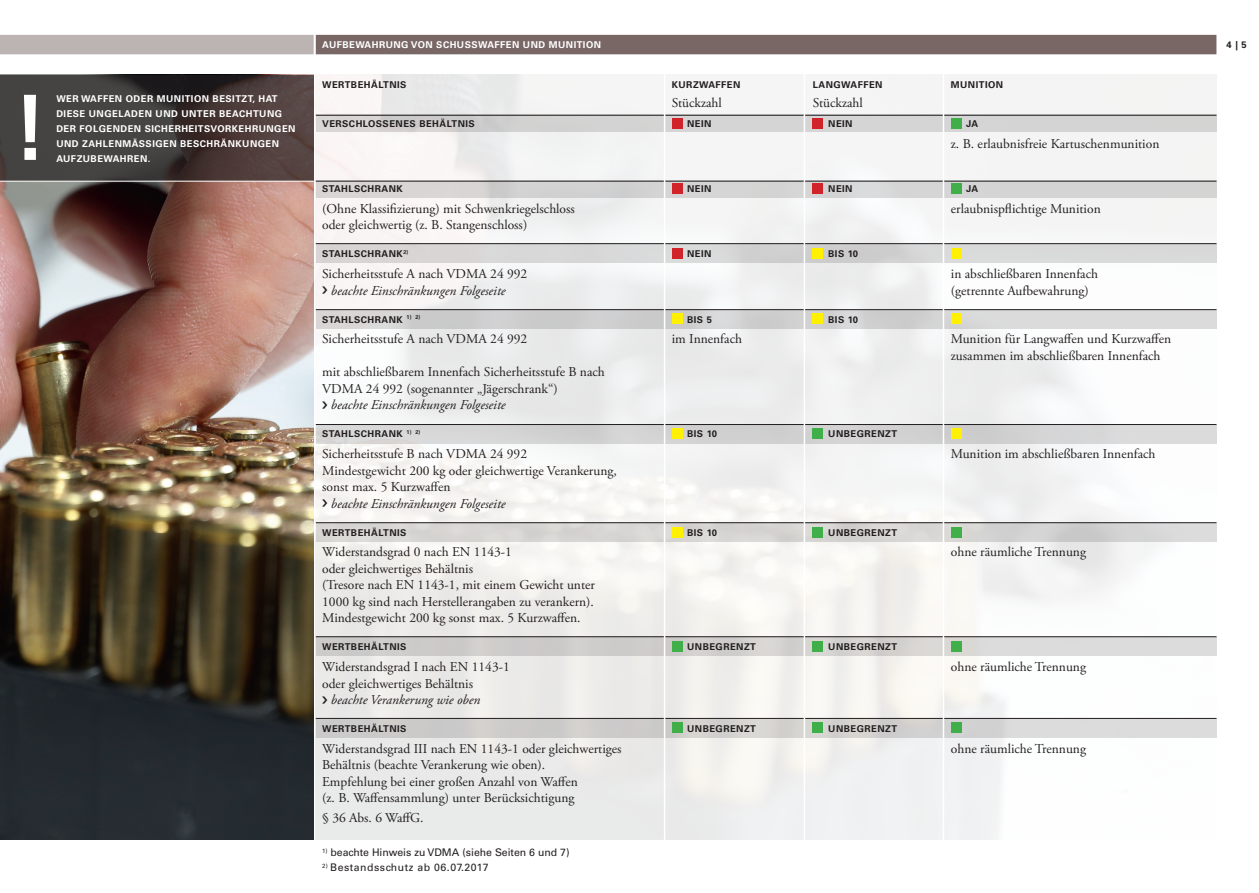
<style>
.page{position:relative;width:1259px;height:893px;background:#fff}
.page>*{position:absolute;margin:0;border:0;box-sizing:border-box;transform-origin:0 0}
.t1{font:700 90px "Univers LT Std";color:#fff}
.t2{font:13.5px/16.5px "Adobe Garamond Pro";color:#231f20}
.t3{font:italic 13.5px "Adobe Garamond Pro";color:#231f20}
.t4{font:10.5px "Univers LT Std";color:#231f20}
.t5{font:10.5px "Univers LT Std";letter-spacing:.05em;color:#231f20}
.t6{font:700 9.3px "Univers LT Std";letter-spacing:.05em;color:#231f20}
.t7{font:700 9.3px/15px "Univers LT Std";letter-spacing:.05em;color:#fff}
</style>
<div class="page">
<div style="left:316px;top:243px;width:900px;height:20px;background:linear-gradient(to right,#d7d4d4,#d6d8d8)"></div>
<img style="left:0;top:182px;width:314px;height:658px">
<div style="left:316px;top:35px;width:900px;height:19px;background:#796765"></div>
<div style="left:0;top:35px;width:314px;height:19px;background:#bcb4b2"></div>
<div style="left:316px;top:309px;width:900px;height:20px;background:linear-gradient(to right,#cdcccc,#dadada)"></div>
<div style="left:316px;top:424px;width:900px;height:20px;background:#d4d3d3"></div>
<div style="left:316px;top:522px;width:900px;height:20px;background:linear-gradient(to right,#d8d6d2,#d4d4d4)"></div>
<div style="left:316px;top:636px;width:900px;height:20px;background:linear-gradient(to right,#c9c7c5,#dedddc)"></div>
<div style="left:316px;top:718px;width:900px;height:19px;background:linear-gradient(to right,#c9c8c5,#dcdcdb)"></div>
<div style="left:316px;top:115px;width:900px;height:17px;background:#d4d4d4"></div>
<hr style="left:316px;top:115px;width:900px;height:1px;background:#231f20">
<hr style="left:316px;top:243px;width:900px;height:1px;background:#231f20">
<hr style="left:316px;top:309px;width:900px;height:1px;background:#231f20">
<hr style="left:316px;top:424px;width:900px;height:1px;background:#231f20">
<div style="left:316px;top:181px;width:900px;height:17px;background:#d4d4d4"></div>
<hr style="left:316px;top:181px;width:900px;height:1px;background:#231f20">
<hr style="left:803px;top:69px;width:2px;height:798px;background:#fff">
<hr style="left:942px;top:69px;width:2px;height:798px;background:#fff">
<hr style="left:664px;top:69px;width:1px;height:798px;background:#fff">
<svg style="left:0;top:75px;width:314px;height:106px;background:#443c3b"></svg>
<div style="left:950px;top:118px;width:11px;height:11px;background:#40ae49"></div>
<div style="left:950px;top:248px;width:11px;height:11px;background:#fff101"></div>
<div style="left:950px;top:313px;width:11px;height:11px;background:#fff101"></div>
<div style="left:950px;top:428px;width:11px;height:11px;background:#fff101"></div>
<div style="left:950px;top:527px;width:11px;height:10px;background:#40ae49"></div>
<div style="left:950px;top:641px;width:11px;height:10px;background:#40ae49"></div>
<div style="left:950px;top:722px;width:11px;height:11px;background:#40ae49"></div>
<div style="left:672px;top:118px;width:10px;height:11px;background:#d1232a"></div>
<div style="left:812px;top:118px;width:10px;height:11px;background:#d1232a"></div>
<div style="left:812px;top:248px;width:10px;height:11px;background:#fff101"></div>
<div style="left:812px;top:313px;width:10px;height:11px;background:#fff101"></div>
<div style="left:812px;top:428px;width:10px;height:11px;background:#40ae49"></div>
<div style="left:812px;top:527px;width:10px;height:10px;background:#40ae49"></div>
<div style="left:812px;top:641px;width:10px;height:10px;background:#40ae49"></div>
<div style="left:812px;top:722px;width:10px;height:11px;background:#40ae49"></div>
<div style="left:672px;top:248px;width:10px;height:11px;background:#d1232a"></div>
<div style="left:672px;top:313px;width:10px;height:11px;background:#fff101"></div>
<div style="left:672px;top:428px;width:10px;height:11px;background:#fff101"></div>
<div style="left:672px;top:527px;width:10px;height:10px;background:#fff101"></div>
<div style="left:672px;top:641px;width:10px;height:10px;background:#40ae49"></div>
<div style="left:672px;top:722px;width:10px;height:11px;background:#40ae49"></div>
<div style="left:950px;top:183px;width:11px;height:11px;background:#40ae49"></div>
<div style="left:672px;top:183px;width:10px;height:11px;background:#d1232a"></div>
<div style="left:812px;top:183px;width:10px;height:11px;background:#d1232a"></div>
<svg style="left:322px;top:286px;width:5px;height:8px"></svg>
<svg style="left:322px;top:499px;width:5px;height:8px"></svg>
<svg style="left:322px;top:696px;width:5px;height:7px"></svg>
<h1 class="t1" style="left:13px;top:75px;width:37px">!</h1>
<p class="t7" style="left:56px;top:91px;width:241px">WER WAFFEN ODER MUNITION BESITZT, HAT DIESE UNGELADEN UND UNTER BEACHTUNG DER FOLGENDEN SICHERHEITSVORKEHRUNGEN UND ZAHLENMÄSSIGEN BESCHRÄNKUNGEN</p>
<p class="t7" style="left:56px;top:151px;width:96px">AUFZUBEWAHREN.</p>
<p class="t7" style="left:322px;top:37px;width:280px">AUFBEWAHRUNG VON SCHUSSWAFFEN UND MUNITION</p>
<p class="t6" style="left:322px;top:79px;width:86px">WERTBEHÄLTNIS</p>
<p class="t6" style="left:672px;top:79px;width:70px">KURZWAFFEN</p>
<p class="t6" style="left:813px;top:79px;width:71px">LANGWAFFEN</p>
<p class="t6" style="left:951px;top:79px;width:54px">MUNITION</p>
<p class="t2" style="left:672px;top:95px;width:52px">Stückzahl</p>
<p class="t2" style="left:813px;top:95px;width:52px">Stückzahl</p>
<p class="t6" style="left:322px;top:118px;width:154px">VERSCHLOSSENES BEHÄLTNIS</p>
<p class="t6" style="left:687px;top:118px;width:26px">NEIN</p>
<p class="t6" style="left:828px;top:118px;width:26px">NEIN</p>
<p class="t6" style="left:966px;top:118px;width:14px">JA</p>
<p class="t2" style="left:951px;top:135px;width:210px">z. B. erlaubnisfreie Kartuschenmunition</p>
<p class="t6" style="left:322px;top:183px;width:82px">STAHLSCHRANK</p>
<p class="t6" style="left:687px;top:183px;width:26px">NEIN</p>
<p class="t6" style="left:828px;top:183px;width:26px">NEIN</p>
<p class="t6" style="left:966px;top:183px;width:14px">JA</p>
<p class="t2" style="left:322px;top:201px;width:254px">(Ohne Klassifizierung) mit Schwenkriegelschloss</p>
<p class="t2" style="left:951px;top:201px;width:151px">erlaubnispflichtige Munition</p>
<p class="t2" style="left:322px;top:217px;width:207px">oder gleichwertig (z. B. Stangenschloss)</p>
<p class="t6" style="left:322px;top:249px;width:88px">STAHLSCHRANK<sup>2)</sup></p>
<p class="t6" style="left:687px;top:249px;width:26px">NEIN</p>
<p class="t6" style="left:828px;top:249px;width:31px">BIS 10</p>
<p class="t2" style="left:322px;top:266px;width:207px">Sicherheitsstufe A nach VDMA 24 992</p>
<p class="t2" style="left:951px;top:266px;width:149px">in abschließbaren Innenfach</p>
<p class="t3" style="left:331px;top:282px;width:176px">beachte Einschränkungen Folgeseite</p>
<p class="t2" style="left:951px;top:283px;width:139px">(getrennte Aufbewahrung)</p>
<p class="t6" style="left:322px;top:314px;width:100px">STAHLSCHRANK <sup>1)</sup> <sup>2)</sup></p>
<p class="t6" style="left:687px;top:314px;width:26px">BIS 5</p>
<p class="t6" style="left:828px;top:314px;width:31px">BIS 10</p>
<p class="t2" style="left:322px;top:331px;width:207px">Sicherheitsstufe A nach VDMA 24 992</p>
<p class="t2" style="left:672px;top:331px;width:72px">im Innenfach</p>
<p class="t2" style="left:951px;top:331px;width:222px">Munition für Langwaffen und Kurzwaffen zusammen im abschließbaren Innenfach</p>
<p class="t2" style="left:322px;top:364px;width:284px">mit abschließbarem Innenfach Sicherheitsstufe B nach<br>VDMA 24 992 (sogenannter „Jägerschrank“)</p>
<p class="t3" style="left:331px;top:397px;width:176px">beachte Einschränkungen Folgeseite</p>
<p class="t6" style="left:322px;top:429px;width:100px">STAHLSCHRANK <sup>1)</sup> <sup>2)</sup></p>
<p class="t6" style="left:687px;top:429px;width:31px">BIS 10</p>
<p class="t6" style="left:828px;top:429px;width:70px">UNBEGRENZT</p>
<p class="t2" style="left:322px;top:446px;width:206px">Sicherheitsstufe B nach VDMA 24 992</p>
<p class="t2" style="left:951px;top:446px;width:206px">Munition im abschließbaren Innenfach</p>
<p class="t2" style="left:322px;top:463px;width:296px">Mindestgewicht 200 kg oder gleichwertige Verankerung, sonst max. 5 Kurzwaffen</p>
<p class="t3" style="left:331px;top:495px;width:176px">beachte Einschränkungen Folgeseite</p>
<p class="t6" style="left:322px;top:527px;width:86px">WERTBEHÄLTNIS</p>
<p class="t6" style="left:687px;top:527px;width:31px">BIS 10</p>
<p class="t6" style="left:828px;top:527px;width:70px">UNBEGRENZT</p>
<p class="t2" style="left:322px;top:544px;width:191px">Widerstandsgrad 0 nach EN 1143-1</p>
<p class="t2" style="left:951px;top:544px;width:137px">ohne räumliche Trennung</p>
<p class="t2" style="left:322px;top:561px;width:274px">oder gleichwertiges Behältnis<br>(Tresore nach EN 1143-1, mit einem Gewicht unter 1000 kg sind nach Herstellerangaben zu verankern).<br>Mindestgewicht 200 kg sonst max. 5 Kurzwaffen.</p>
<p class="t6" style="left:322px;top:642px;width:86px">WERTBEHÄLTNIS</p>
<p class="t6" style="left:687px;top:642px;width:70px">UNBEGRENZT</p>
<p class="t6" style="left:828px;top:642px;width:70px">UNBEGRENZT</p>
<p class="t2" style="left:322px;top:659px;width:189px">Widerstandsgrad I nach EN 1143-1</p>
<p class="t2" style="left:951px;top:659px;width:137px">ohne räumliche Trennung</p>
<p class="t2" style="left:322px;top:676px;width:152px">oder gleichwertiges Behältnis</p>
<p class="t3" style="left:331px;top:692px;width:151px">beachte Verankerung wie oben</p>
<p class="t6" style="left:322px;top:723px;width:86px">WERTBEHÄLTNIS</p>
<p class="t6" style="left:687px;top:723px;width:70px">UNBEGRENZT</p>
<p class="t6" style="left:828px;top:723px;width:70px">UNBEGRENZT</p>
<p class="t2" style="left:322px;top:741px;width:301px">Widerstandsgrad III nach EN 1143-1 oder gleichwertiges</p>
<p class="t2" style="left:951px;top:741px;width:137px">ohne räumliche Trennung</p>
<p class="t2" style="left:322px;top:757px;width:257px">Behältnis (beachte Verankerung wie oben).<br>Empfehlung bei einer großen Anzahl von Waffen (z. B. Waffensammlung) unter Berücksichtigung</p>
<p class="t2" style="left:322px;top:810px;width:103px">§ 36 Abs. 6 WaffG.</p>
<p class="t4" style="left:322px;top:846px;width:249px"><sup>1)</sup> beachte Hinweis zu VDMA (siehe Seiten 6 und 7)</p>
<p class="t5" style="left:322px;top:861px;width:168px"><sup>2)</sup> Bestandsschutz ab 06.07.2017</p>
<p class="t6" style="left:1226px;top:39px;width:22px">4 | 5</p>
</div>
